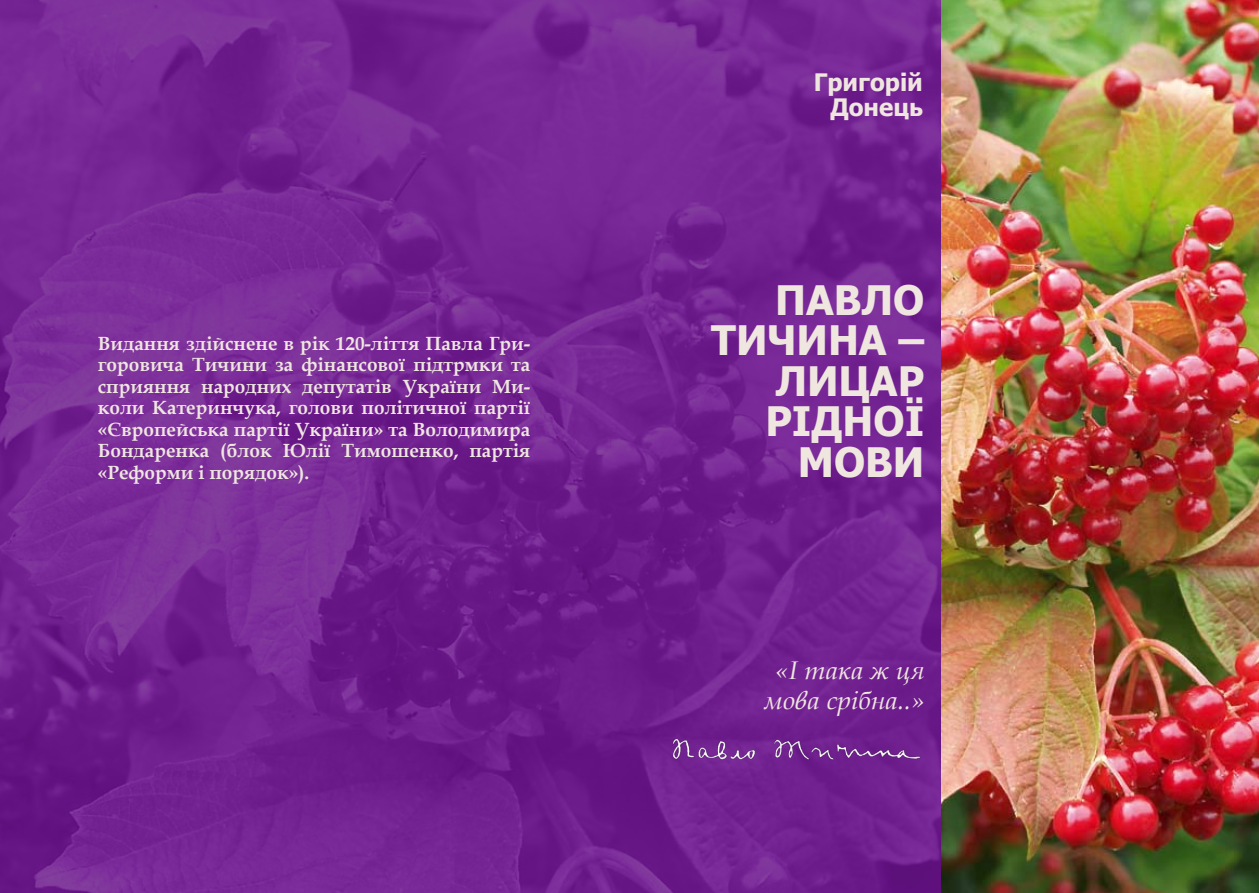
<style>
.page{position:relative;width:1259px;height:893px;background:#fff}
.page>*{position:absolute;margin:0;border:0;box-sizing:border-box;transform-origin:0 0}
.t1{font:700 40.5px/40.5px "Tahoma";color:#efe6e0;text-align:right}
.t2{font:italic 25.5px/30.6px "Book Antiqua";color:#efe6e0;text-align:center;scale:1.07 1}
.t3{font:700 24px/25.5px "Tahoma";color:#efe6e0;text-align:right}
.t4{font:700 19.05px/21.5px "Book Antiqua";color:#efe6e0;text-align:justify}
</style>
<div class="page">
<img style="left:0;top:0;width:941px;height:893px">
<img style="left:668px;top:731px;width:253px;height:45px">
<img style="left:941px;top:0;width:318px;height:893px">
<p class="t4" style="left:98px;top:333px;width:434px">Видання здійснене в рік 120-ліття Павла Гри&shy;горовича Тичини за фінансової підтрмки та сприяння народних депутатів України Ми&shy;коли Катеринчука, голови політичної партії «Європейська партії України» та Володимира Бондаренка (блок Юлії Тимошенко, партія «Реформи і порядок»).</p>
<p class="t3" style="left:814px;top:68px;width:111px">Григорій<br>Донець</p>
<h1 class="t1" style="left:711px;top:277px;width:215px">ПАвло<br>Тичина – лицар рідної мови</h1>
<h2 class="t2" style="left:764px;top:654px;width:151px">«І така ж ця мова срібна..»</h2>
</div>
